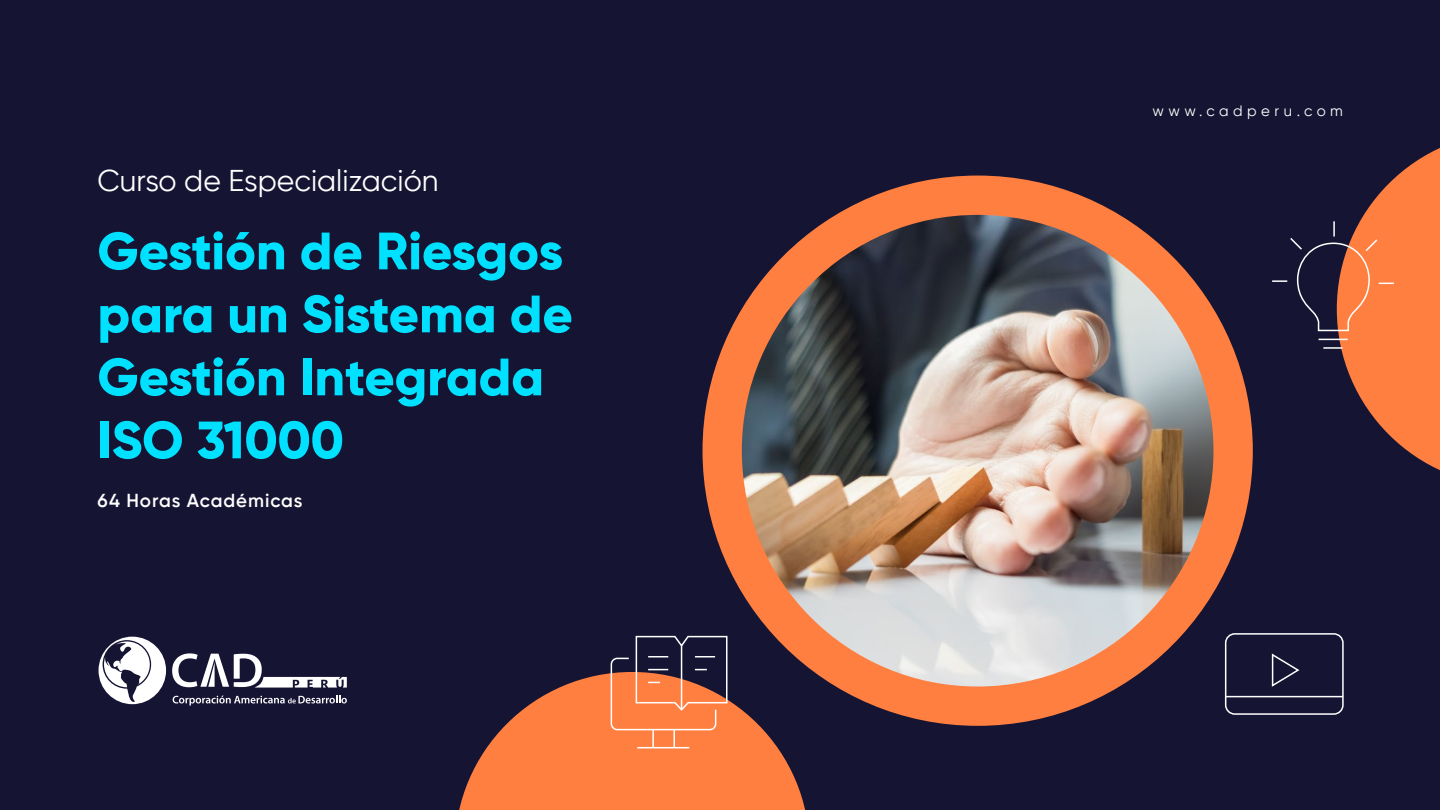
<style>
.page{position:relative;width:1440px;height:810px;background:#161433}
.page>*{position:absolute;margin:0;border:0;box-sizing:border-box;transform-origin:0 0}
.t1{font:800 52.5px/63px "Gilroy";color:#00e0ff}
.t2{font:30px "Gilroy";color:#fff}
.t3{font:600 18.75px "Gilroy";letter-spacing:.05em;color:#fff}
.t4{font:15px "Gilroy";letter-spacing:.3em;color:#fff}
</style>
<div class="page">
<svg style="left:173px;top:695px;width:174px;height:11px"></svg>
<svg style="left:172px;top:653px;width:175px;height:35px"></svg>
<svg style="left:99px;top:637px;width:67px;height:67px"></svg>
<div style="left:703px;top:176px;width:550px;height:550px;background:#ff7f40;border-radius:50%"></div>
<svg style="left:459px;top:673px;width:347px;height:137px;fill:#ff7f40"></svg>
<img style="left:742px;top:215px;width:471px;height:472px;border-radius:236px">
<svg style="left:1272px;top:148px;width:168px;height:322px"></svg>
<div style="left:1225px;top:633px;width:119px;height:82px;border:2px solid #fff;border-radius:9px"></div>
<svg style="left:1271px;top:653px;width:29px;height:34px"></svg>
<hr style="left:1226px;top:696px;width:117px;height:1px;background:#fff">
<svg style="left:610px;top:635px;width:118px;height:113px"></svg>
<hr style="left:681px;top:646px;width:1px;height:64px;background:#fff">
<p class="t2" style="left:97px;top:162px;width:343px">Curso de Especialización</p>
<p class="t1" style="left:97px;top:219px;width:477px">Gestión de Riesgos para un Sistema de<br>Gestión Integrada<br>ISO 31000</p>
<p class="t3" style="left:97px;top:489px;width:207px">64 Horas Académicas</p>
<p class="t4" style="left:1152px;top:101px;width:192px">www.cadperu.com</p>
</div>
